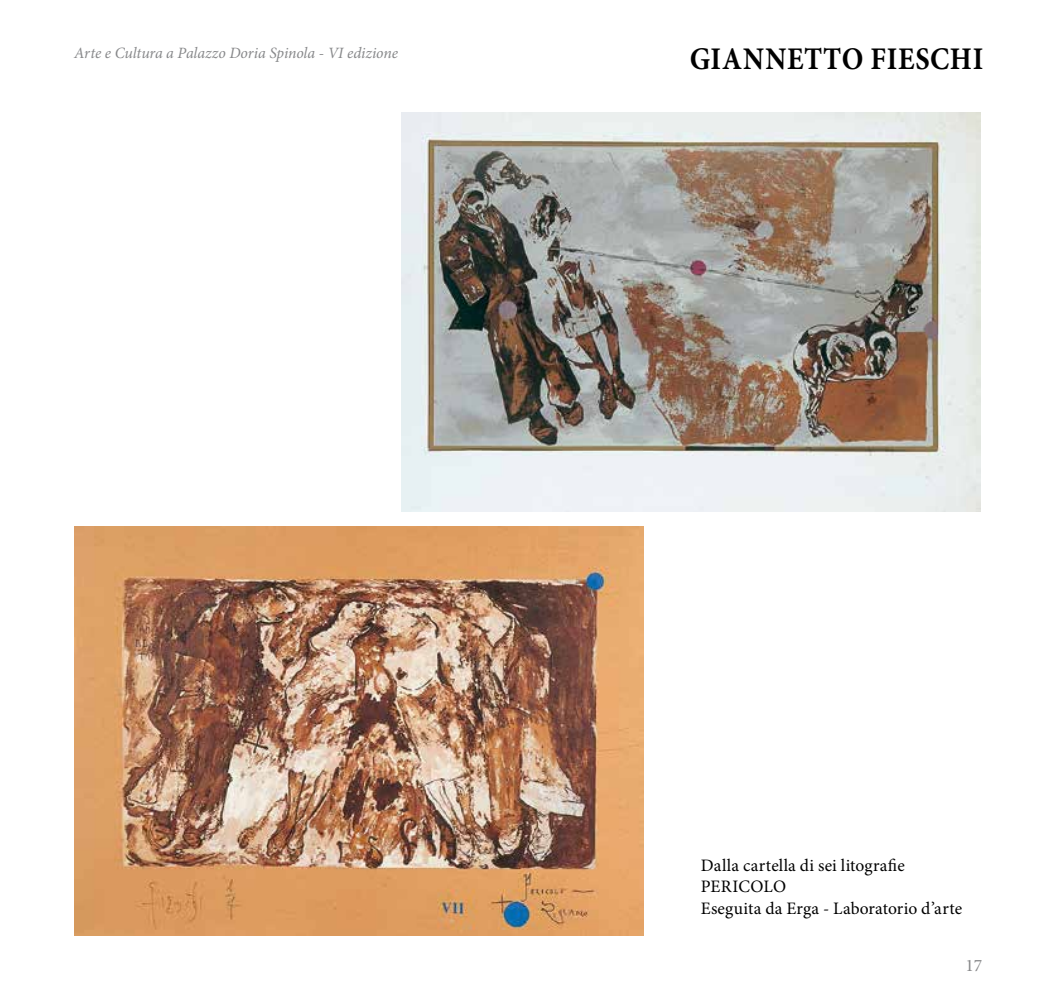
<style>
.page{position:relative;width:1042px;height:993px;background:#fff}
.page>*{position:absolute;margin:0;border:0;box-sizing:border-box;transform-origin:0 0}
.t1{font:700 31.5px "Minion Pro";letter-spacing:.025em;color:#000;scale:.9 1}
.t2{font:17.5px/21px "Minion Pro";letter-spacing:.01em;color:#000}
.t3{font:17.5px "Minion Pro";color:#87888a}
.t4{font:italic 15.75px "Minion Pro";letter-spacing:-.005em;color:#87888a}
</style>
<div class="page">
<img style="left:402px;top:113px;width:578px;height:398px">
<img style="left:74px;top:526px;width:570px;height:409px">
<p class="t4" style="left:74px;top:42px;width:325px">Arte e Cultura a Palazzo Doria Spinola - VI edizione</p>
<h1 class="t1" style="left:690px;top:37px;width:328px">GIANNETTO FIESCHI</h1>
<p class="t2" style="left:701px;top:855px;width:263px">Dalla cartella di sei litografie<br>PERICOLO<br>Eseguita da Erga - Laboratorio d’arte</p>
<p class="t3" style="left:965px;top:953px;width:18px">17</p>
</div>
